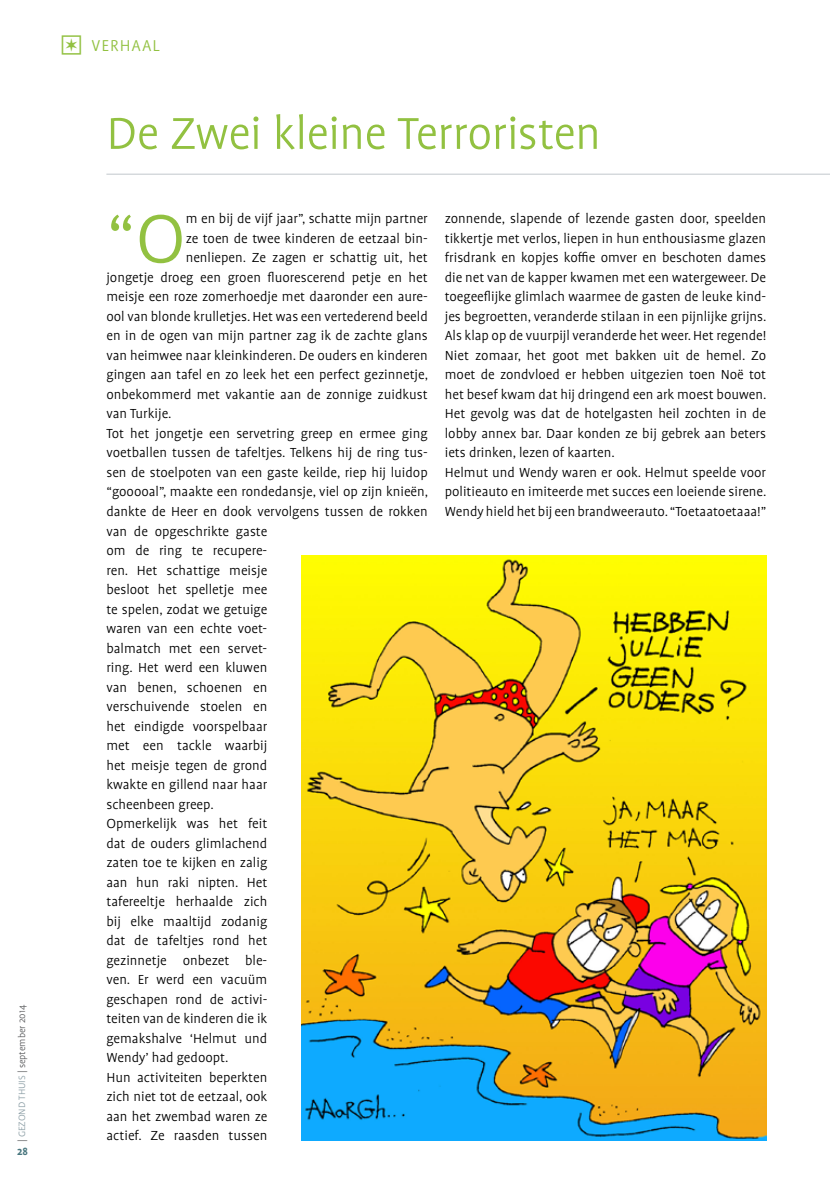
<style>
.page{position:relative;width:830px;height:1191px;background:#fff}
.page>*{position:absolute;margin:0;border:0;box-sizing:border-box;transform-origin:0 0}
.t1{font:300 77.85px "Profile Pro";color:#92c141}
.t2{font:300 51px "Profile Pro";letter-spacing:-.015em;color:#92c141}
.t3{font:300 18px "Profile Pro";color:#92c141}
.t4{font:300 15px/19.5px "Profile Pro";color:#000}
.t5{font:700 12px "Profile Pro";color:#48767e}
.t6{font:300 10.5px "Profile Pro";color:#58595b}
.s1{color:#8d9fa6}
.s2{font-family:"Button Bonus Square Positive";font-weight:400;font-size:24px}
</style>
<div class="page">
<hr style="left:106px;top:174px;width:723px;height:1px;background:#c1c8cc">
<img style="left:301px;top:555px;width:464px;height:585px">
<p class="t6" style="left:16px;top:1142px;width:138px;rotate:-90deg">| <span class="s1">GEZOND THUIS</span> | september 2014</p>
<p class="t5" style="left:17px;top:1144px;width:12px">28</p>
<p class="t3" style="left:60px;top:36px;width:71px"><span class="s2">[</span> verhaal</p>
<h2 class="t2" style="left:106px;top:106px;width:496px">De Zwei kleine Terroristen</h2>
<h1 class="t1" style="left:106px;top:196px;width:81px">“O</h1>
<p class="t4" style="left:186px;top:210px;width:243px">m en bij de vijf jaar”, schatte mijn partner</p>
<p class="t4" style="left:186px;top:229px;width:243px">ze toen de twee kinderen de eetzaal bin-</p>
<p class="t4" style="left:186px;top:249px;width:243px">nenliepen. Ze zagen er schattig uit, het</p>
<p class="t4" style="left:106px;top:268px;width:323px">jongetje droeg een groen fluorescerend petje en het</p>
<p class="t4" style="left:106px;top:288px;width:323px">meisje een roze zomerhoedje met daaronder een aure-</p>
<p class="t4" style="left:106px;top:307px;width:323px">ool van blonde krulletjes. Het was een vertederend beeld</p>
<p class="t4" style="left:106px;top:327px;width:323px">en in de ogen van mijn partner zag ik de zachte glans</p>
<p class="t4" style="left:106px;top:346px;width:323px">van heimwee naar kleinkinderen. De ouders en kinderen</p>
<p class="t4" style="left:106px;top:366px;width:323px">gingen aan tafel en zo leek het een perfect gezinnetje,</p>
<p class="t4" style="left:106px;top:385px;width:322px">onbekommerd met vakantie aan de zonnige zuidkust</p>
<p class="t4" style="left:106px;top:405px;width:67px">van Turkije.</p>
<p class="t4" style="left:106px;top:424px;width:323px">Tot het jongetje een servetring greep en ermee ging</p>
<p class="t4" style="left:106px;top:444px;width:323px">voetballen tussen de tafeltjes. Telkens hij de ring tus-</p>
<p class="t4" style="left:106px;top:463px;width:322px">sen de stoelpoten van een gaste keilde, riep hij luidop</p>
<p class="t4" style="left:106px;top:483px;width:323px">“gooooal”, maakte een rondedansje, viel op zijn knieën,</p>
<p class="t4" style="left:106px;top:502px;width:323px">dankte de Heer en dook vervolgens tussen de rokken</p>
<p class="t4" style="left:106px;top:522px;width:162px">van de opgeschrikte gaste</p>
<p class="t4" style="left:106px;top:541px;width:162px">om de ring te recupere-</p>
<p class="t4" style="left:106px;top:561px;width:162px">ren. Het schattige meisje</p>
<p class="t4" style="left:106px;top:580px;width:162px">besloot het spelletje mee</p>
<p class="t4" style="left:106px;top:600px;width:162px">te spelen, zodat we getuige</p>
<p class="t4" style="left:106px;top:619px;width:162px">waren van een echte voet-</p>
<p class="t4" style="left:106px;top:639px;width:162px">balmatch met een servet-</p>
<p class="t4" style="left:106px;top:658px;width:162px">ring. Het werd een kluwen</p>
<p class="t4" style="left:106px;top:678px;width:162px">van benen, schoenen en</p>
<p class="t4" style="left:106px;top:697px;width:162px">verschuivende stoelen en</p>
<p class="t4" style="left:106px;top:717px;width:162px">het eindigde voorspelbaar</p>
<p class="t4" style="left:106px;top:736px;width:162px">met een tackle waarbij</p>
<p class="t4" style="left:106px;top:756px;width:162px">het meisje tegen de grond</p>
<p class="t4" style="left:106px;top:775px;width:162px">kwakte en gillend naar haar</p>
<p class="t4" style="left:106px;top:795px;width:109px">scheenbeen greep.</p>
<p class="t4" style="left:106px;top:814px;width:162px">Opmerkelijk was het feit</p>
<p class="t4" style="left:106px;top:834px;width:162px">dat de ouders glimlachend</p>
<p class="t4" style="left:106px;top:853px;width:162px">zaten toe te kijken en zalig</p>
<p class="t4" style="left:106px;top:873px;width:162px">aan hun raki nipten. Het</p>
<p class="t4" style="left:106px;top:892px;width:162px">tafereeltje herhaalde zich</p>
<p class="t4" style="left:106px;top:912px;width:162px">bij elke maaltijd zodanig</p>
<p class="t4" style="left:106px;top:931px;width:162px">dat de tafeltjes rond het</p>
<p class="t4" style="left:106px;top:951px;width:162px">gezinnetje onbezet ble-</p>
<p class="t4" style="left:106px;top:970px;width:162px">ven. Er werd een vacuüm</p>
<p class="t4" style="left:106px;top:990px;width:162px">geschapen rond de activi-</p>
<p class="t4" style="left:106px;top:1009px;width:162px">teiten van de kinderen die ik</p>
<p class="t4" style="left:106px;top:1029px;width:162px">gemakshalve ‘Helmut und</p>
<p class="t4" style="left:106px;top:1048px;width:123px">Wendy’ had gedoopt.</p>
<p class="t4" style="left:106px;top:1068px;width:162px">Hun activiteiten beperkten</p>
<p class="t4" style="left:106px;top:1087px;width:162px">zich niet tot de eetzaal, ook</p>
<p class="t4" style="left:106px;top:1107px;width:162px">aan het zwembad waren ze</p>
<p class="t4" style="left:106px;top:1126px;width:162px">actief. Ze raasden tussen</p>
<p class="t4" style="left:444px;top:210px;width:323px">zonnende, slapende of lezende gasten door, speelden tikkertje met verlos, liepen in hun enthousiasme glazen frisdrank en kopjes koffie omver en beschoten dames die net van de kapper kwamen met een watergeweer. De toegeeflijke glimlach waarmee de gasten de leuke kind&shy;jes begroetten, veranderde stilaan in een pijnlijke grijns.<br>Als klap op de vuurpijl veranderde het weer. Het regende!<br>Niet zomaar, het goot met bakken uit de hemel. Zo moet de zondvloed er hebben uitgezien toen Noë tot het besef kwam dat hij dringend een ark moest bouwen.<br>Het gevolg was dat de hotelgasten heil zochten in de lobby annex bar. Daar konden ze bij gebrek aan beters iets drinken, lezen of kaarten.<br>Helmut und Wendy waren er ook. Helmut speelde voor politieauto en imiteerde met succes een loeiende sirene.<br>Wendy hield het bij een brandweerauto. “Toetaatoetaaa!”</p>
</div>
